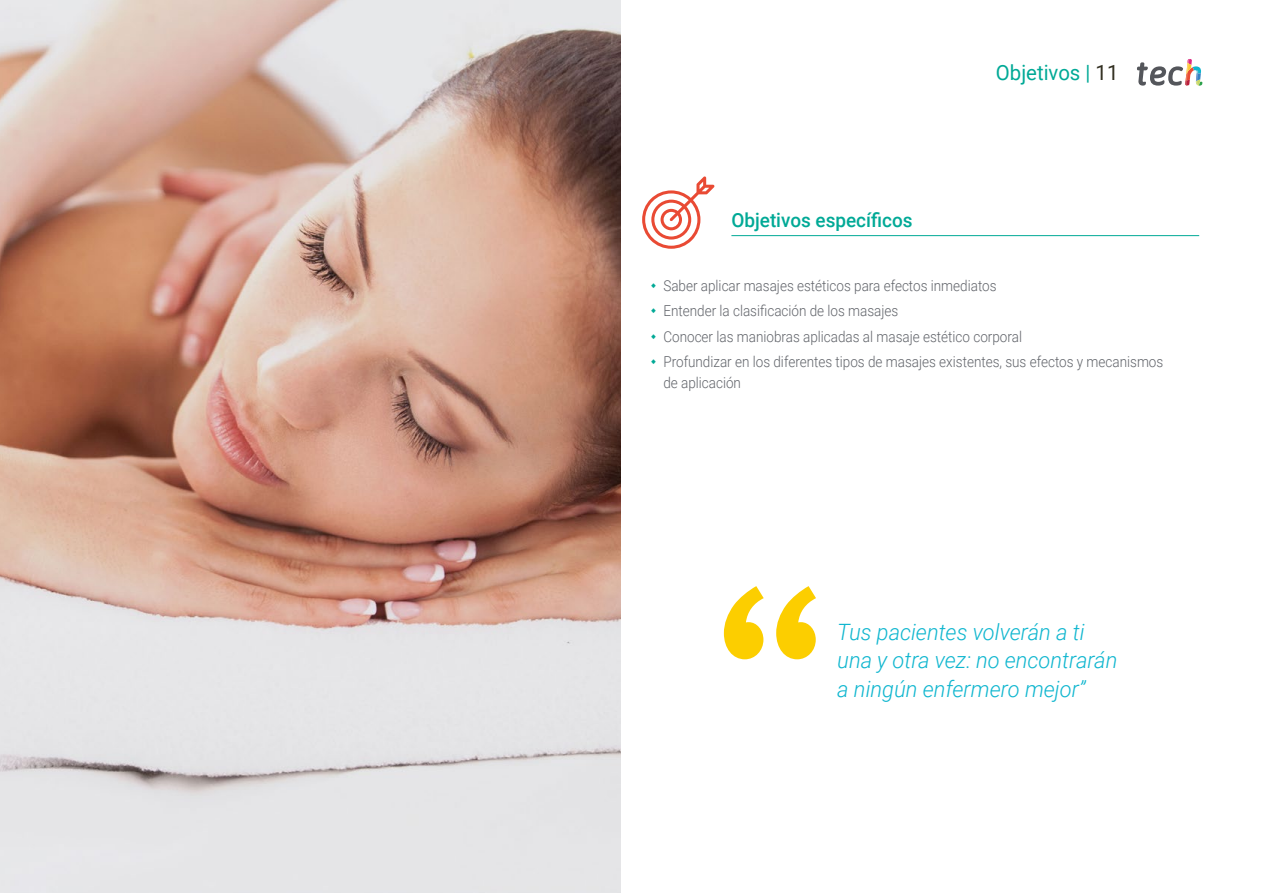
<style>
.page{position:relative;width:1263px;height:893px;background:#fff}
.page>*{position:absolute;margin:0;border:0;box-sizing:border-box;transform-origin:0 0}
.t1{font:italic 300 22.5px/28.5px "Roboto";color:#0fb6cf}
.t2{font:21px "Roboto";color:#00a996}
.t3{font:500 19.5px "Roboto";color:#00a996}
.t4{font:300 15px/25.2px "Roboto";color:#61646a;scale:.9 1}
.s1{color:#312e20}
</style>
<div class="page">
<hr style="left:731px;top:235px;width:468px;height:1px;background:#00a996">
<svg style="left:642px;top:176px;width:72px;height:73px"></svg>
<img style="left:0;top:0;width:621px;height:893px">
<svg style="left:1137px;top:59px;width:65px;height:27px"></svg>
<svg style="left:724px;top:586px;width:92px;height:73px"></svg>
<h3 class="t3" style="left:731px;top:207px;width:183px">Objetivos específicos</h3>
<h2 class="t2" style="left:996px;top:57px;width:124px">Objetivos | <span class="s1">11</span></h2>
<p class="t4" style="left:663px;top:272px;width:557px">Saber aplicar masajes estéticos para efectos inmediatos<br>Entender la clasificación de los masajes<br>Conocer las maniobras aplicadas al masaje estético corporal<br>Profundizar en los diferentes tipos de masajes existentes, sus efectos y mecanismos</p>
<p class="t4" style="left:663px;top:369px;width:88px">de aplicación</p>
<h1 class="t1" style="left:837px;top:616px;width:282px">Tus pacientes volverán a ti una y otra vez: no encontrarán a ningún enfermero mejor”</h1>
</div>
